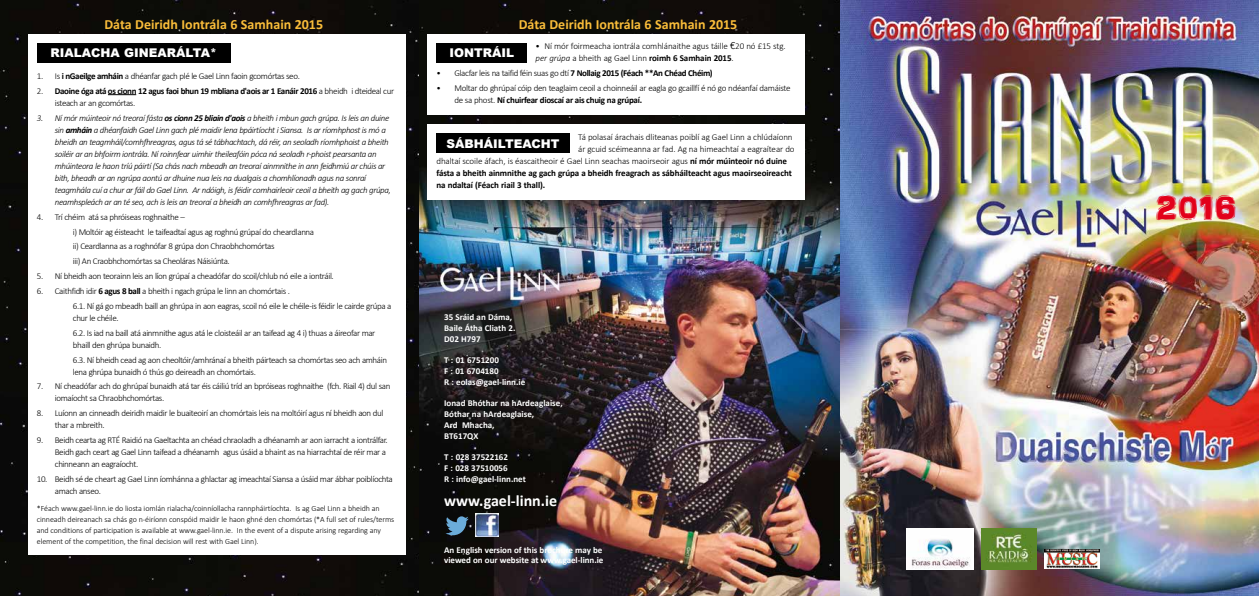
<style>
.page{position:relative;width:1259px;height:596px;background:#fff}
.page>*{position:absolute;margin:0;border:0;box-sizing:border-box;transform-origin:0 0}
.t1{font:35px "ARDARLING";color:#e2001a}
.t2{font:700 16px "Calibri";color:#fff}
.t3{font:700 14px "Calibri";color:#fabd3a}
.t4{font:900 12px "Arial";color:#fff}
.t5{font:300 9px/14.8px "Calibri";letter-spacing:-.04em;color:#000}
.t6{font:italic 300 9px/12px "Calibri";letter-spacing:-.04em;color:#000}
.t7{font:300 9px/12px "Calibri";letter-spacing:-.01em;color:#000}
.t8{font:700 9px/10.8px "Calibri";color:#fff}
.t9{font:700 9px "Calibri";letter-spacing:-.01em;color:#000}
.t10{font:700 9px/12px "Calibri";letter-spacing:-.04em;color:#000}
.t11{font:300 8px/11px "Calibri";letter-spacing:-.01em;color:#000}
.s1{font-family:"Euphemia CAS";font-weight:400}
.s2{font-style:italic}
.s3{font-weight:700}
.s4{font-weight:300}
</style>
<div class="page">
<img style="left:839px;top:0;width:420px;height:595px">
<img style="left:1044px;top:548px;width:55px;height:20px">
<div style="left:0;top:0;width:420px;height:595px;background:#0b0c07"></div>
<img style="left:420px;top:0;width:419px;height:595px">
<div style="left:906px;top:527px;width:68px;height:42px;background:#fff"></div>
<img style="left:906px;top:527px;width:65px;height:42px">
<img style="left:981px;top:527px;width:55px;height:41px">
<div style="left:28px;top:34px;width:377px;height:520px;background:#fff"></div>
<svg style="left:108px;top:94px;width:28px;height:1px"></svg>
<div style="left:428px;top:34px;width:377px;height:80px;background:#fff"></div>
<div style="left:428px;top:125px;width:377px;height:75px;background:#fff"></div>
<div style="left:37px;top:43px;width:193px;height:19px;background:#000"></div>
<div style="left:436px;top:43px;width:91px;height:19px;background:#000"></div>
<div style="left:436px;top:133px;width:134px;height:20px;background:#000"></div>
<img style="left:475px;top:513px;width:24px;height:23px">
<svg style="left:445px;top:516px;width:24px;height:19px"></svg>
<h3 class="t3" style="left:104px;top:15px;width:220px">Dáta Deiridh Iontrála 6 Samhain 2015</h3>
<h3 class="t3" style="left:519px;top:15px;width:220px">Dáta Deiridh Iontrála 6 Samhain 2015</h3>
<p class="t7" style="left:535px;top:40px;width:252px">• Ní mór foirmeacha iontrála comhlánaithe agus táille <span class="s1">€</span>20 nó £15 stg. <span class="s2">per grúpa</span> a bheith ag Gael Linn <span class="s3">roimh 6 Samhain 2015</span>.</p>
<p class="t5" style="left:436px;top:66px;width:278px">• Glacfar leis na taifid féin suas go dtí <span class="s3">7 Nollaig 2015 (Féach **An Chéad Chéim)</span></p>
<p class="t5" style="left:454px;top:82px;width:338px;line-height:12px;text-indent:-18px">• Moltar do ghrúpaí cóip den teaglaim ceoil a choinneáil ar eagla go gcaillfí é nó go ndéanfaí damáiste de sa phost. <span class="s3">Ní chuirfear dioscaí ar ais chuig na grúpaí.</span></p>
<p class="t7" style="left:578px;top:131px;width:216px">Tá polasaí árachais dliteanas poiblí ag Gael Linn a chlúdaíonn</p>
<p class="t7" style="left:578px;top:143px;width:218px">ár gcuid scéimeanna ar fad. Ag na himeachtaí a eagraítear do</p>
<p class="t7" style="left:436px;top:155px;width:352px">dhaltaí scoile áfach, is éascaitheoir é Gael Linn seachas maoirseoir agus <span class="s3">ní mór múinteoir nó duine</span></p>
<p class="t9" style="left:436px;top:167px;width:357px">fásta a bheith ainmnithe ag gach grúpa a bheidh freagrach as sábháilteacht agus maoirseoireacht</p>
<p class="t9" style="left:436px;top:179px;width:110px">na ndaltaí (Féach riail 3 thall).</p>
<h3 class="t4" style="left:51px;top:44px;width:168px">RIALACHA GINEARÁLTA*</h3>
<h3 class="t4" style="left:449px;top:44px;width:66px">IONTRÁIL</h3>
<p class="t5" style="left:37px;top:68px;width:264px">1. Is <span class="s3">i nGaeilge amháin</span> a dhéanfar gach plé le Gael Linn faoin gcomórtas seo.</p>
<p class="t10" style="left:55px;top:85px;width:341px;text-indent:-18px"><span class="s4">2.</span> Daoine óga atá os cionn 12 agus faoi bhun 19 mbliana d'aois ar 1 Eanáir 2016 <span class="s4">a bheidh i dteideal cur isteach ar an gcomórtas.</span></p>
<p class="t6" style="left:55px;top:112px;width:337px;text-indent:-18px">3. Ní mór múinteoir nó treoraí fásta <span class="s3">os cionn 25 bliain d'aois</span> a bheith i mbun gach grúpa. Is leis an duine sin <span class="s3">amháin</span> a dhéanfaidh Gael Linn gach plé maidir lena bpáirtíocht i Siansa. Is ar ríomhphost is mó a bheidh an teagmháil/comhfhreagras, agus tá sé tábhachtach, dá réir, an seoladh ríomhphoist a bheith soiléir ar an bhfoirm iontrála. Ní roinnfear uimhir theileafóin póca ná seoladh r-phoist pearsanta an mhúinteora le haon tríú páirtí (Sa chás nach mbeadh an treoraí ainmnithe in ann feidhmiú ar chúis ar bith, bheadh ar an ngrúpa aontú ar dhuine nua leis na dualgais a chomhlíonadh agus na sonraí teagmhála cuí a chur ar fáil do Gael Linn. Ar ndóigh, is féidir comhairleoir ceoil a bheith ag gach grúpa, neamhspleách ar an té seo, ach is leis an treoraí a bheidh an comhfhreagras ar fad).</p>
<p class="t5" style="left:73px;top:209px;width:243px;text-indent:-36px">4. Trí chéim atá sa phróiseas roghnaithe –<br>i) Moltóir ag éisteacht le taifeadtaí agus ag roghnú grúpaí do cheardlanna ii) Ceardlanna as a roghnófar 8 grúpa don Chraobhchomórtas<br>iii) An Craobhchomórtas sa Cheoláras Náisiúnta.</p>
<p class="t5" style="left:37px;top:268px;width:298px">5. Ní bheidh aon teorainn leis an líon grúpaí a cheadófar do scoil/chlub nó eile a iontráil.</p>
<p class="t5" style="left:73px;top:283px;width:320px;text-indent:-36px">6. Caithfidh idir <span class="s3">6 agus 8 ball</span> a bheith i ngach grúpa le linn an chomórtais .<br>6.1. Ní gá go mbeadh baill an ghrúpa in aon eagras, scoil nó eile le chéile -is féidir le cairde grúpa a</p>
<p class="t5" style="left:73px;top:310px;width:304px">chur le chéile.<br>6.2. Is iad na baill atá ainmnithe agus atá le cloisteáil ar an taifead ag 4 i) thuas a áireofar mar</p>
<p class="t5" style="left:73px;top:337px;width:316px">bhaill den ghrúpa bunaidh.<br>6.3. Ní bheidh cead ag aon cheoltóir/amhránaí a bheith páirteach sa chomórtas seo ach amháin</p>
<p class="t5" style="left:73px;top:364px;width:185px">lena ghrúpa bunaidh ó thús go deireadh an chomórtais.</p>
<p class="t5" style="left:55px;top:380px;width:337px;line-height:12px;text-indent:-18px">7. Ní cheadófar ach do ghrúpaí bunaidh atá tar éis cáiliú tríd an bpróiseas roghnaithe (fch. Riail 4) dul san iomaíocht sa Chraobhchomórtas.</p>
<p class="t5" style="left:55px;top:407px;width:330px;line-height:12px;text-indent:-18px">8. Luíonn an cinneadh deiridh maidir le buaiteoirí an chomórtais leis na moltóirí agus ní bheidh aon dul thar a mbreith.</p>
<p class="t5" style="left:55px;top:433px;width:334px;line-height:12px;text-indent:-18px">9. Beidh cearta ag RTÉ Raidió na Gaeltachta an chéad chraoladh a dhéanamh ar aon iarracht a iontrálfar.<br>Beidh gach ceart ag Gael Linn taifead a dhéanamh agus úsáid a bhaint as na hiarrachtaí de réir mar a chinneann an eagraíocht.</p>
<p class="t5" style="left:55px;top:472px;width:339px;line-height:12px;text-indent:-18px">10. Beidh sé de cheart ag Gael Linn íomhánna a ghlactar ag imeachtaí Siansa a úsáid mar ábhar poiblíochta amach anseo.</p>
<p class="t11" style="left:37px;top:502px;width:359px">*Féach www.gael-linn.ie do liosta iomlán rialacha/coinníollacha rannpháirtíochta. Is ag Gael Linn a bheidh an cinneadh deireanach sa chás go n-éiríonn conspóid maidir le haon ghné den chomórtas (*A full set of rules/terms and conditions of participation is available at www.gael-linn.ie. In the event of a dispute arising regarding any element of the competition, the final decision will rest with Gael Linn).</p>
<h3 class="t4" style="left:446px;top:134px;width:115px">SÁBHÁILTEACHT</h3>
<p class="t8" style="left:444px;top:311px;width:73px">35 Sráid an Dáma,<br>Baile Átha Cliath 2.<br>D02 H797</p>
<p class="t8" style="left:444px;top:354px;width:83px">T : 01 6751200<br>F : 01 6704180<br>R : eolas@gael-linn.ie</p>
<p class="t8" style="left:444px;top:398px;width:120px">Ionad Bhóthar na hArdeaglaise,<br>Bóthar na hArdeaglaise,<br>Ard Mhacha,<br>BT617QX</p>
<p class="t8" style="left:444px;top:452px;width:83px">T : 028 37522162<br>F : 028 37510056<br>R : info@gael-linn.net</p>
<h2 class="t2" style="left:444px;top:489px;width:114px">www.gael-linn.ie</h2>
<p class="t8" style="left:444px;top:544px;width:161px;line-height:10px">An English version of this brochure may be viewed on our website at www.gael-linn.ie</p>
<h1 class="t1" style="left:1155px;top:187px;width:83px">2016</h1>
</div>
